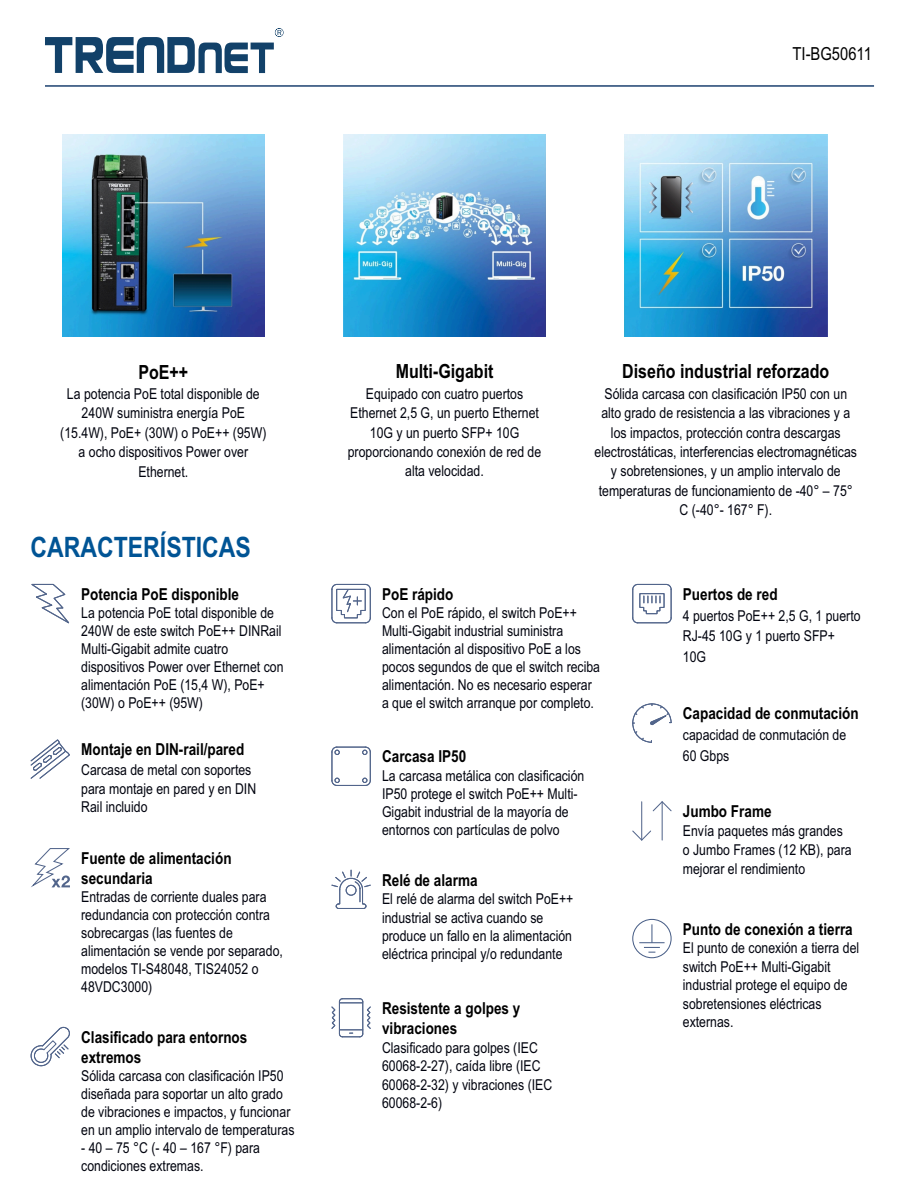
<style>
.page{position:relative;width:918px;height:1188px;background:#fff}
.page>*{position:absolute;margin:0;border:0;box-sizing:border-box;transform-origin:0 0}
.t1{font:700 28.2px "Arial Narrow";color:#005495}
.t2{font:700 19.5px "Arial Narrow";color:#000}
.t3{font:18px "Arial Narrow";color:#000}
.t4{font:700 16.5px/20.1px "Arial Narrow";color:#000}
.t5{font:15px/18px "Arial Narrow";color:#00030e}
</style>
<div class="page">
<img style="left:62px;top:134px;width:203px;height:203px">
<img style="left:343px;top:134px;width:203px;height:203px">
<img style="left:625px;top:134px;width:202px;height:203px">
<svg style="left:45px;top:28px;width:239px;height:45px"></svg>
<hr style="left:45px;top:85px;width:829px;height:2px;background:#32537d">
<svg style="left:31px;top:583px;width:38px;height:41px"></svg>
<svg style="left:331px;top:583px;width:40px;height:41px"></svg>
<svg style="left:632px;top:583px;width:40px;height:41px"></svg>
<svg style="left:30px;top:739px;width:40px;height:40px"></svg>
<svg style="left:331px;top:746px;width:40px;height:40px"></svg>
<svg style="left:632px;top:703px;width:40px;height:40px"></svg>
<svg style="left:31px;top:848px;width:39px;height:40px"></svg>
<svg style="left:331px;top:870px;width:40px;height:39px"></svg>
<hr style="left:641px;top:802px;width:1px;height:38px;background:#52658b">
<svg style="left:632px;top:830px;width:19px;height:11px"></svg>
<hr style="left:662px;top:802px;width:1px;height:38px;background:#52658b">
<svg style="left:652px;top:801px;width:20px;height:11px"></svg>
<svg style="left:30px;top:1026px;width:40px;height:41px"></svg>
<svg style="left:331px;top:998px;width:40px;height:40px"></svg>
<div style="left:632px;top:919px;width:40px;height:39px;border:1px solid #485e87;border-radius:50%"></div>
<svg style="left:639px;top:924px;width:26px;height:29px"></svg>
<p class="t3" style="left:793px;top:47px;width:81px">TI-BG50611</p>
<h2 class="t2" style="left:138px;top:364px;width:51px">PoE++</h2>
<p class="t5" style="left:60px;top:386px;width:208px;line-height:19.4px;text-align:center">La potencia PoE total disponible de<br>240W suministra energía PoE (15.4W), PoE+ (30W) o PoE++ (95W) a ocho dispositivos Power over<br>Ethernet.</p>
<h1 class="t1" style="left:31px;top:537px;width:222px">CARACTERÍSTICAS</h1>
<p class="t4" style="left:81px;top:585px;width:159px">Potencia PoE disponible</p>
<p class="t5" style="left:81px;top:605px;width:204px">La potencia PoE total disponible de<br>240W de este switch PoE++ DINRail<br>Multi-Gigabit admite cuatro dispositivos Power over Ethernet con alimentación PoE (15,4 W), PoE+ (30W) o PoE++ (95W)</p>
<p class="t4" style="left:81px;top:741px;width:165px">Montaje en DIN-rail/pared</p>
<p class="t5" style="left:81px;top:761px;width:177px;line-height:18.9px">Carcasa de metal con soportes para montaje en pared y en DIN<br>Rail incluido</p>
<p class="t4" style="left:81px;top:850px;width:152px">Fuente de alimentación secundaria</p>
<p class="t5" style="left:81px;top:889px;width:203px">Entradas de corriente duales para redundancia con protección contra sobrecargas (las fuentes de alimentación se vende por separado, modelos TI-S48048, TIS24052 o<br>48VDC3000)</p>
<p class="t4" style="left:81px;top:1028px;width:168px">Clasificado para entornos extremos</p>
<p class="t5" style="left:81px;top:1068px;width:215px">Sólida carcasa con clasificación IP50 diseñada para soportar un alto grado de vibraciones e impactos, y funcionar en un amplio intervalo de temperaturas</p>
<p class="t5" style="left:81px;top:1140px;width:180px">- 40 – 75 °C (- 40 – 167 °F) para condiciones extremas.</p>
<h2 class="t2" style="left:396px;top:364px;width:99px">Multi-Gigabit</h2>
<p class="t5" style="left:348px;top:385px;width:195px;line-height:19.4px;text-align:center">Equipado con cuatro puertos<br>Ethernet 2,5 G, un puerto Ethernet<br>10G y un puerto SFP+ 10G proporcionando conexión de red de alta velocidad.</p>
<h2 class="t2" style="left:622px;top:364px;width:209px">Diseño industrial reforzado</h2>
<p class="t5" style="left:595px;top:385px;width:264px;line-height:19.4px;text-align:center">Sólida carcasa con clasificación IP50 con un alto grado de resistencia a las vibraciones y a los impactos, protección contra descargas electrostáticas, interferencias electromagnéticas y sobretensiones, y un amplio intervalo de temperaturas de funcionamiento de -40° – 75° C (-40°- 167° F).</p>
<p class="t4" style="left:382px;top:585px;width:73px">PoE rápido</p>
<p class="t5" style="left:382px;top:605px;width:220px">Con el PoE rápido, el switch PoE++ Multi-Gigabit industrial suministra alimentación al dispositivo PoE a los pocos segundos de que el switch reciba alimentación. No es necesario esperar a que el switch arranque por completo.</p>
<p class="t4" style="left:382px;top:748px;width:86px">Carcasa IP50</p>
<p class="t5" style="left:382px;top:768px;width:204px">La carcasa metálica con clasificación IP50 protege el switch PoE++ Multi-Gigabit industrial de la mayoría de entornos con partículas de polvo</p>
<p class="t4" style="left:382px;top:871px;width:97px">Relé de alarma</p>
<p class="t5" style="left:382px;top:891px;width:193px;line-height:18.5px">El relé de alarma del switch PoE++ industrial se activa cuando se produce un fallo en la alimentación eléctrica principal y/o redundante</p>
<p class="t4" style="left:382px;top:999px;width:140px">Resistente a golpes y vibraciones</p>
<p class="t5" style="left:382px;top:1040px;width:172px">Clasificado para golpes (IEC<br>60068-2-27), caída libre (IEC<br>60068-2-32) y vibraciones (IEC<br>60068-2-6)</p>
<p class="t4" style="left:683px;top:585px;width:96px">Puertos de red</p>
<p class="t5" style="left:683px;top:607px;width:179px;line-height:20.7px">4 puertos PoE++ 2,5 G, 1 puerto<br>RJ-45 10G y 1 puerto SFP+<br>10G</p>
<p class="t4" style="left:683px;top:705px;width:177px">Capacidad de conmutación</p>
<p class="t5" style="left:683px;top:726px;width:165px;line-height:20.7px">capacidad de conmutación de<br>60 Gbps</p>
<p class="t4" style="left:683px;top:803px;width:90px">Jumbo Frame</p>
<p class="t5" style="left:683px;top:823px;width:170px;line-height:18.9px">Envía paquetes más grandes o Jumbo Frames (12 KB), para mejorar el rendimiento</p>
<p class="t4" style="left:683px;top:920px;width:171px">Punto de conexión a tierra</p>
<p class="t5" style="left:683px;top:940px;width:178px;line-height:18.5px">El punto de conexión a tierra del switch PoE++ Multi-Gigabit industrial protege el equipo de sobretensiones eléctricas externas.</p>
</div>
